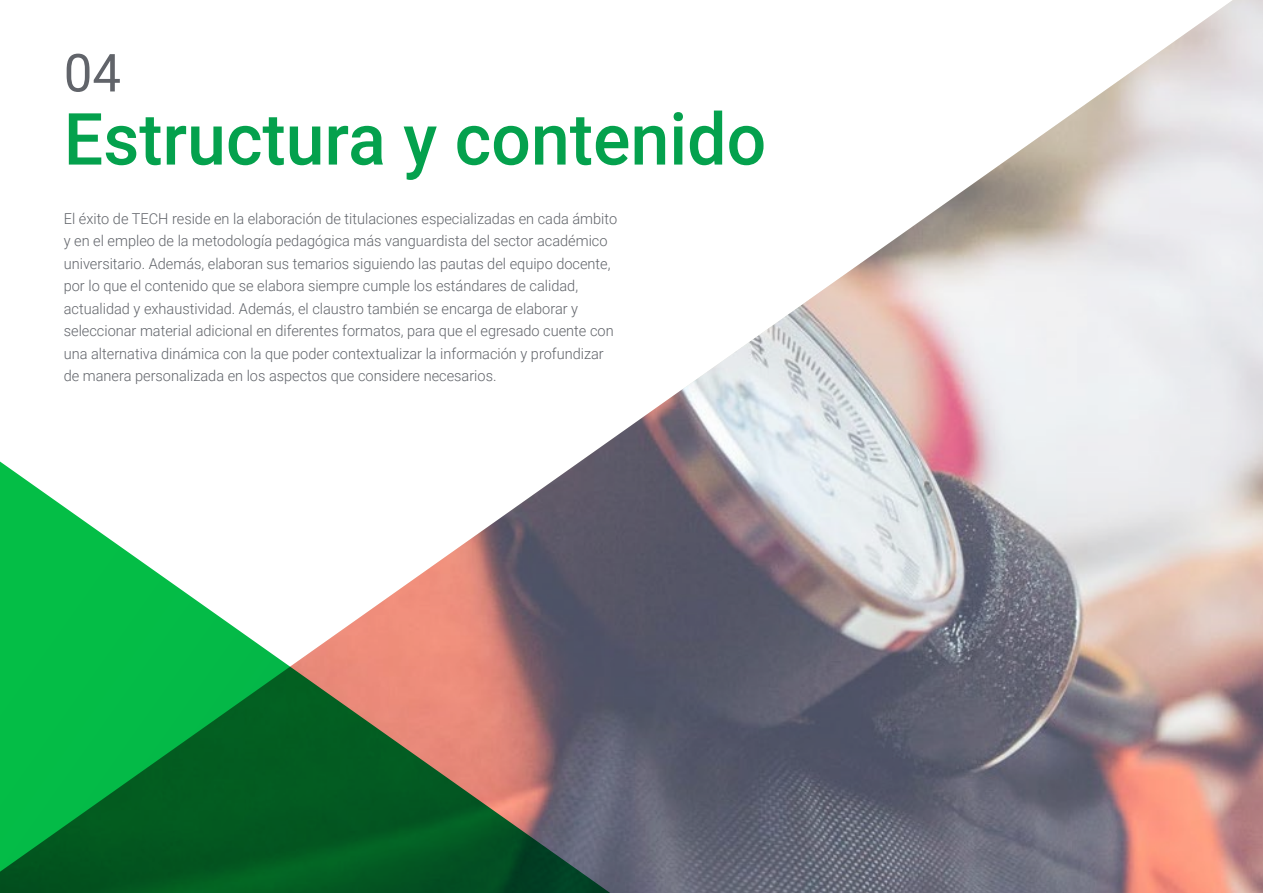
<style>
.page{position:relative;width:1263px;height:893px;background:#fff}
.page>*{position:absolute;margin:0;border:0;box-sizing:border-box;transform-origin:0 0}
.t1{font:500 72px "Roboto";color:#04a14d}
.t2{font:52.5px "Roboto";color:#61646a}
.t3{font:300 15px/22.5px "Roboto";color:#61646a}
</style>
<div class="page">
<img style="left:602px;top:0;width:661px;height:893px">
<svg style="left:0;top:446px;width:640px;height:447px"></svg>
<h2 class="t2" style="left:64px;top:36px;width:59px">04</h2>
<h1 class="t1" style="left:64px;top:89px;width:704px">Estructura y contenido</h1>
<p class="t3" style="left:64px;top:207px;width:555px">El éxito de TECH reside en la elaboración de titulaciones especializadas en cada ámbito y en el empleo de la metodología pedagógica más vanguardista del sector académico universitario. Además, elaboran sus temarios siguiendo las pautas del equipo docente, por lo que el contenido que se elabora siempre cumple los estándares de calidad, actualidad y exhaustividad. Además, el claustro también se encarga de elaborar y seleccionar material adicional en diferentes formatos, para que el egresado cuente con una alternativa dinámica con la que poder contextualizar la información y profundizar de manera personalizada en los aspectos que considere necesarios.</p>
</div>
